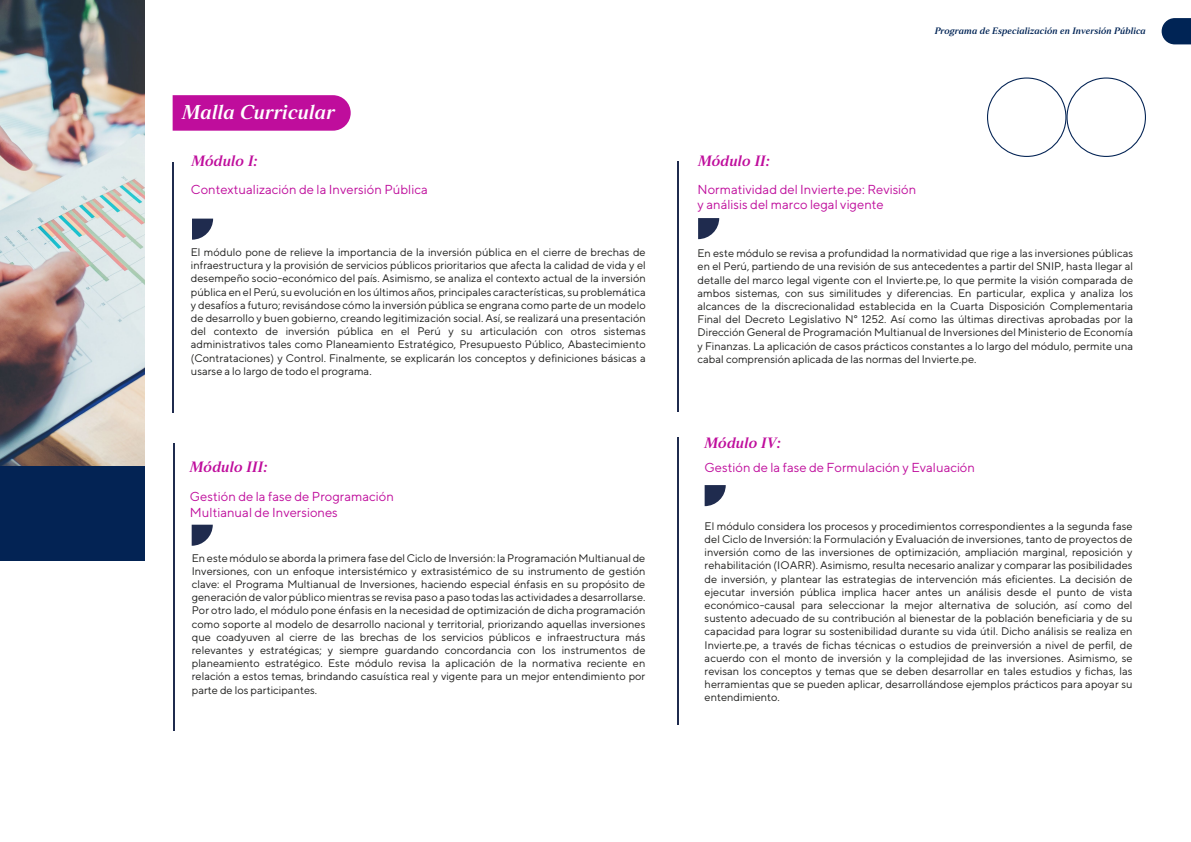
<style>
.page{position:relative;width:1191px;height:842px;background:#fff}
.page>*{position:absolute;margin:0;border:0;box-sizing:border-box;transform-origin:0 0}
.t1{font:20px "Strato Pro Demi Bold It";color:#fff}
.t2{font:15px "Strato Pro Demi Bold It";color:#bf0d9c}
.t3{font:13px/15.6px "TT Norms";color:#bf0d9c}
.t4{font:11px/13.2px "TT Norms";color:#1d1d1b;text-align:justify}
.t5{font:9.3px "Strato Pro Demi Bold It";color:#002455}
</style>
<div class="page">
<svg style="left:698px;top:218px;width:21px;height:21px"></svg>
<svg style="left:192px;top:525px;width:21px;height:21px"></svg>
<svg style="left:704px;top:485px;width:21px;height:21px"></svg>
<svg style="left:192px;top:219px;width:21px;height:21px"></svg>
<svg style="left:173px;top:95px;width:178px;height:36px;background:#c1159f"></svg>
<svg style="left:987px;top:77px;width:159px;height:80px"></svg>
<svg style="left:1161px;top:18px;width:30px;height:26px"></svg>
<hr style="left:173px;top:162px;width:1px;height:250px;background:#1f2b4e">
<hr style="left:676px;top:162px;width:2px;height:250px;background:#1f2b4e">
<hr style="left:676px;top:437px;width:2px;height:288px;background:#1f2b4e">
<hr style="left:173px;top:443px;width:2px;height:287px;background:#1f2b4e">
<div style="left:1px;top:461px;width:144px;height:100px;background:#032354"></div>
<img style="left:1px;top:0;width:144px;height:465px">
<p class="t5" style="left:934px;top:25px;width:213px">Programa de Especialización en Inversión Pública</p>
<h1 class="t1" style="left:182px;top:100px;width:154px">Malla Curricular</h1>
<h2 class="t2" style="left:191px;top:152px;width:68px">Módulo I:</h2>
<h2 class="t2" style="left:698px;top:151px;width:74px">Módulo II:</h2>
<p class="t3" style="left:191px;top:182px;width:238px">Contextualización de la Inversión Pública</p>
<p class="t3" style="left:697px;top:181px;width:220px">Normatividad del Invierte.pe: Revisión y análisis del marco legal vigente</p>
<p class="t4" style="left:191px;top:245px;width:456px">El módulo pone de relieve la importancia de la inversión pública en el cierre de brechas de infraestructura y la provisión de servicios públicos prioritarios que afecta la calidad de vida y el desempeño socio-económico del país. Asimismo, se analiza el contexto actual de la inversión pública en el Perú, su evolución en los últimos años, principales características, su problemática y desafíos a futuro; revisándose cómo la inversión pública se engrana como parte de un modelo de desarrollo y buen gobierno, creando legitimización social. Así, se realizará una presentación del contexto de inversión pública en el Perú y su articulación con otros sistemas administrativos tales como Planeamiento Estratégico, Presupuesto Público, Abastecimiento (Contrataciones) y Control. Finalmente, se explicarán los conceptos y definiciones básicas a usarse a lo largo de todo el programa.</p>
<h2 class="t2" style="left:190px;top:457px;width:79px">Módulo III:</h2>
<p class="t3" style="left:190px;top:489px;width:205px">Gestión de la fase de Programación<br>Multianual de Inversiones</p>
<p class="t4" style="left:192px;top:551px;width:455px">En este módulo se aborda la primera fase del Ciclo de Inversión: la Programación Multianual de Inversiones, con un enfoque intersistémico y extrasistémico de su instrumento de gestión clave: el Programa Multianual de Inversiones, haciendo especial énfasis en su propósito de generación de valor público mientras se revisa paso a paso todas las actividades a desarrollarse.<br>Por otro lado, el módulo pone énfasis en la necesidad de optimización de dicha programación como soporte al modelo de desarrollo nacional y territorial, priorizando aquellas inversiones que coadyuven al cierre de las brechas de los servicios públicos e infraestructura más relevantes y estratégicas; y siempre guardando concordancia con los instrumentos de planeamiento estratégico. Este módulo revisa la aplicación de la normativa reciente en relación a estos temas, brindando casuística real y vigente para un mejor entendimiento por parte de los participantes.</p>
<p class="t4" style="left:697px;top:246px;width:437px">En este módulo se revisa a profundidad la normatividad que rige a las inversiones públicas en el Perú, partiendo de una revisión de sus antecedentes a partir del SNIP, hasta llegar al detalle del marco legal vigente con el Invierte.pe, lo que permite la visión comparada de ambos sistemas, con sus similitudes y diferencias. En particular, explica y analiza los alcances de la discrecionalidad establecida en la Cuarta Disposición Complementaria Final del Decreto Legislativo N° 1252. Así como las últimas directivas aprobadas por la Dirección General de Programación Multianual de Inversiones del Ministerio de Economía y Finanzas. La aplicación de casos prácticos constantes a lo largo del módulo, permite una cabal comprensión aplicada de las normas del Invierte.pe.</p>
<h2 class="t2" style="left:704px;top:433px;width:78px">Módulo IV:</h2>
<p class="t3" style="left:704px;top:459px;width:272px">Gestión de la fase de Formulación y Evaluación</p>
<p class="t4" style="left:704px;top:519px;width:429px">El módulo considera los procesos y procedimientos correspondientes a la segunda fase del Ciclo de Inversión: la Formulación y Evaluación de inversiones, tanto de proyectos de inversión como de las inversiones de optimización, ampliación marginal, reposición y rehabilitación (IOARR). Asimismo, resulta necesario analizar y comparar las posibilidades de inversión, y plantear las estrategias de intervención más eficientes. La decisión de ejecutar inversión pública implica hacer antes un análisis desde el punto de vista económico-causal para seleccionar la mejor alternativa de solución, así como del sustento adecuado de su contribución al bienestar de la población beneficiaria y de su capacidad para lograr su sostenibilidad durante su vida útil. Dicho análisis se realiza en Invierte.pe, a través de fichas técnicas o estudios de preinversión a nivel de perfil, de acuerdo con el monto de inversión y la complejidad de las inversiones. Asimismo, se revisan los conceptos y temas que se deben desarrollar en tales estudios y fichas, las herramientas que se pueden aplicar, desarrollándose ejemplos prácticos para apoyar su entendimiento.</p>
</div>
